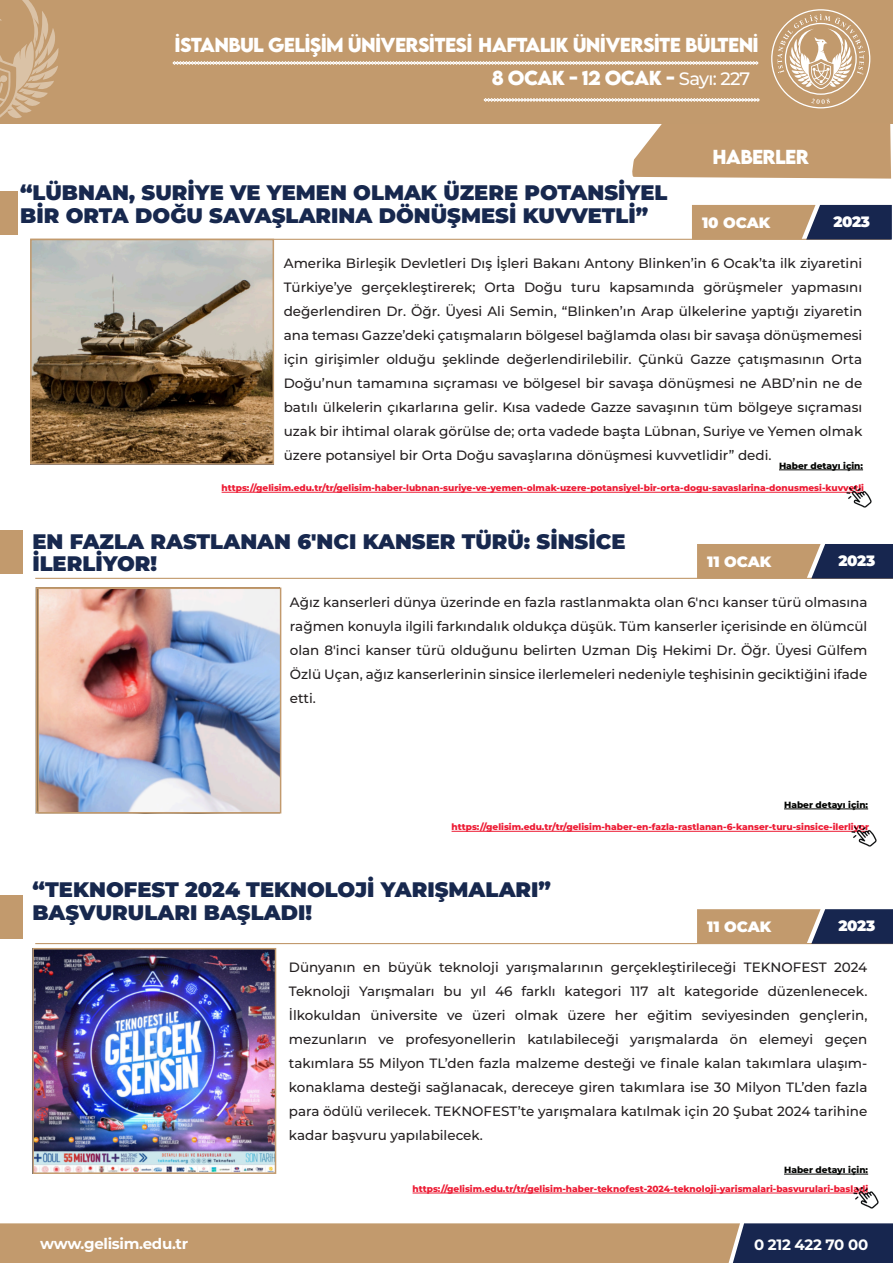
<style>
.page{position:relative;width:893px;height:1263px;background:#fff}
.page>*{position:absolute;margin:0;border:0;box-sizing:border-box;transform-origin:0 0}
.t1{font:900 21px/22.5px "Montserrat";color:#17284e}
.t2{font:700 18px "LEMONMILK";letter-spacing:-.04em;color:#fff}
.t3{font:900 15px "Montserrat";letter-spacing:-.01em;color:#fff}
.t4{font:700 15px "Montserrat";letter-spacing:-.02em;color:#fff}
.t5{font:500 13.5px/24px "Montserrat";color:#231f20;text-align:justify}
.t6{font:800 9px "Montserrat";color:#ed1a33}
.t7{font:800 9px "Montserrat";color:#040503}
.s1{font-family:"Montserrat";font-weight:500}
</style>
<div class="page">
<svg style="left:0;top:1223px;width:893px;height:40px;background:#a58769"></svg>
<hr style="left:222px;top:492px;width:642px;height:1px;background:#ed1a33">
<div style="left:0;top:191px;width:17px;height:44px;background:#c29a6d"></div>
<hr style="left:30px;top:239px;width:861px;height:1px;background:#c29a6d">
<svg style="left:692px;top:205px;width:200px;height:35px;background:#816f64"></svg>
<img style="left:33px;top:242px;width:238px;height:220px">
<div style="left:30px;top:239px;width:244px;height:226px;border:2px solid #c29a6d"></div>
<img style="left:35px;top:951px;width:238px;height:220px">
<div style="left:32px;top:948px;width:244px;height:226px;border:2px solid #c29a6d"></div>
<hr style="left:779px;top:470px;width:84px;height:1px;background:#040503">
<img style="left:846px;top:487px;width:26px;height:20px">
<hr style="left:452px;top:831px;width:417px;height:1px;background:#ed1a33">
<hr style="left:413px;top:1193px;width:455px;height:1px;background:#ed1a33">
<div style="left:0;top:530px;width:22px;height:44px;background:#c29a6d"></div>
<div style="left:0;top:895px;width:22px;height:44px;background:#c29a6d"></div>
<hr style="left:35px;top:578px;width:858px;height:1px;background:#c29a6d">
<hr style="left:35px;top:943px;width:858px;height:1px;background:#c29a6d">
<svg style="left:697px;top:544px;width:196px;height:35px;background:#827065"></svg>
<svg style="left:697px;top:909px;width:196px;height:35px;background:#837165"></svg>
<hr style="left:784px;top:809px;width:84px;height:1px;background:#040503">
<hr style="left:784px;top:1174px;width:84px;height:1px;background:#040503">
<img style="left:851px;top:826px;width:26px;height:20px">
<img style="left:853px;top:1187px;width:26px;height:21px">
<img style="left:40px;top:590px;width:238px;height:220px">
<div style="left:37px;top:587px;width:244px;height:226px;border:2px solid #c29a6d"></div>
<div style="left:0;top:0;width:893px;height:123px;background:#c29a6d"></div>
<svg style="left:0;top:0;width:59px;height:118px"></svg>
<svg style="left:771px;top:9px;width:99px;height:99px"></svg>
<svg style="left:630px;top:123px;width:261px;height:56px;background:#c7a177"></svg>
<svg style="left:173px;top:61px;width:585px;height:4px;background:#e7d8c7"></svg>
<svg style="left:484px;top:98px;width:276px;height:4px"></svg>
<p class="t2" style="left:175px;top:33px;width:586px">İSTANBUL GELİŞİM ÜNİVERSİTESİ HAFTALIK ÜNİVERSİTE BÜLTENİ</p>
<p class="t2" style="left:492px;top:66px;width:260px">8 OCAK - 12 OCAK - <span class="s1">Sayı: 227</span></p>
<p class="t2" style="left:712px;top:145px;width:13px">HABERLER</p>
<p class="t1" style="left:20px;top:180px;width:649px">“LÜBNAN, SURİYE VE YEMEN OLMAK ÜZERE POTANSİYEL<br>BİR ORTA DOĞU SAVAŞLARINA DÖNÜŞMESİ KUVVETLİ”</p>
<p class="t5" style="left:284px;top:250px;width:580px">Amerika Birleşik Devletleri Dış İşleri Bakanı Antony Blinken’in 6 Ocak’ta ilk ziyaretini Türkiye’ye gerçekleştirerek; Orta Doğu turu kapsamında görüşmeler yapmasını değerlendiren Dr. Öğr. Üyesi Ali Semin, “Blinken’ın Arap ülkelerine yaptığı ziyaretin ana teması Gazze’deki çatışmaların bölgesel bağlamda olası bir savaşa dönüşmemesi için girişimler olduğu şeklinde değerlendirilebilir. Çünkü Gazze çatışmasının Orta Doğu’nun tamamına sıçraması ve bölgesel bir savaşa dönüşmesi ne ABD’nin ne de batılı ülkelerin çıkarlarına gelir. Kısa vadede Gazze savaşının tüm bölgeye sıçraması uzak bir ihtimal olarak görülse de; orta vadede başta Lübnan, Suriye ve Yemen olmak üzere potansiyel bir Orta Doğu savaşlarına dönüşmesi kuvvetlidir” dedi.</p>
<p class="t3" style="left:833px;top:211px;width:38px">2023</p>
<p class="t3" style="left:702px;top:211px;width:70px">10 OCAK</p>
<p class="t7" style="left:779px;top:459px;width:86px">Haber detayı için:</p>
<p class="t6" style="left:222px;top:481px;width:644px">https://gelisim.edu.tr/tr/gelisim-haber-lubnan-suriye-ve-yemen-olmak-uzere-potansiyel-bir-orta-dogu-savaslarina-donusmesi-kuvvetli</p>
<p class="t1" style="left:32px;top:528px;width:595px">EN FAZLA RASTLANAN 6'NCI KANSER TÜRÜ: SİNSİCE<br>İLERLİYOR!</p>
<p class="t3" style="left:707px;top:550px;width:66px">11 OCAK</p>
<p class="t3" style="left:838px;top:550px;width:38px">2023</p>
<p class="t5" style="left:290px;top:589px;width:579px">Ağız kanserleri dünya üzerinde en fazla rastlanmakta olan 6'ncı kanser türü olmasına rağmen konuyla ilgili farkındalık oldukça düşük. Tüm kanserler içerisinde en ölümcül olan 8'inci kanser türü olduğunu belirten Uzman Diş Hekimi Dr. Öğr. Üyesi Gülfem Özlü Uçan, ağız kanserlerinin sinsice ilerlemeleri nedeniyle teşhisinin geciktiğini ifade etti.</p>
<p class="t7" style="left:784px;top:798px;width:86px">Haber detayı için:</p>
<p class="t6" style="left:452px;top:820px;width:419px">https://gelisim.edu.tr/tr/gelisim-haber-en-fazla-rastlanan-6-kanser-turu-sinsice-ilerliyor</p>
<p class="t1" style="left:32px;top:877px;width:520px">“TEKNOFEST 2024 TEKNOLOJİ YARIŞMALARI”<br>BAŞVURULARI BAŞLADI!</p>
<p class="t3" style="left:707px;top:916px;width:66px">11 OCAK</p>
<p class="t3" style="left:838px;top:915px;width:38px">2023</p>
<p class="t5" style="left:289px;top:954px;width:580px">Dünyanın en büyük teknoloji yarışmalarının gerçekleştirileceği TEKNOFEST 2024<br>Teknoloji Yarışmaları bu yıl 46 farklı kategori 117 alt kategoride düzenlenecek.<br>İlkokuldan üniversite ve üzeri olmak üzere her eğitim seviyesinden gençlerin, mezunların ve profesyonellerin katılabileceği yarışmalarda ön elemeyi geçen takımlara 55 Milyon TL’den fazla malzeme desteği ve finale kalan takımlara ulaşım&shy;konaklama desteği sağlanacak, dereceye giren takımlara ise 30 Milyon TL’den fazla para ödülü verilecek. TEKNOFEST’te yarışmalara katılmak için 20 Şubat 2024 tarihine kadar başvuru yapılabilecek.</p>
<p class="t7" style="left:784px;top:1163px;width:86px">Haber detayı için:</p>
<p class="t6" style="left:413px;top:1182px;width:457px">https://gelisim.edu.tr/tr/gelisim-haber-teknofest-2024-teknoloji-yarismalari-basvurulari-basladi</p>
<p class="t4" style="left:40px;top:1233px;width:150px">www.gelisim.edu.tr</p>
<p class="t4" style="left:754px;top:1234px;width:116px">0 212 422 70 00</p>
</div>
